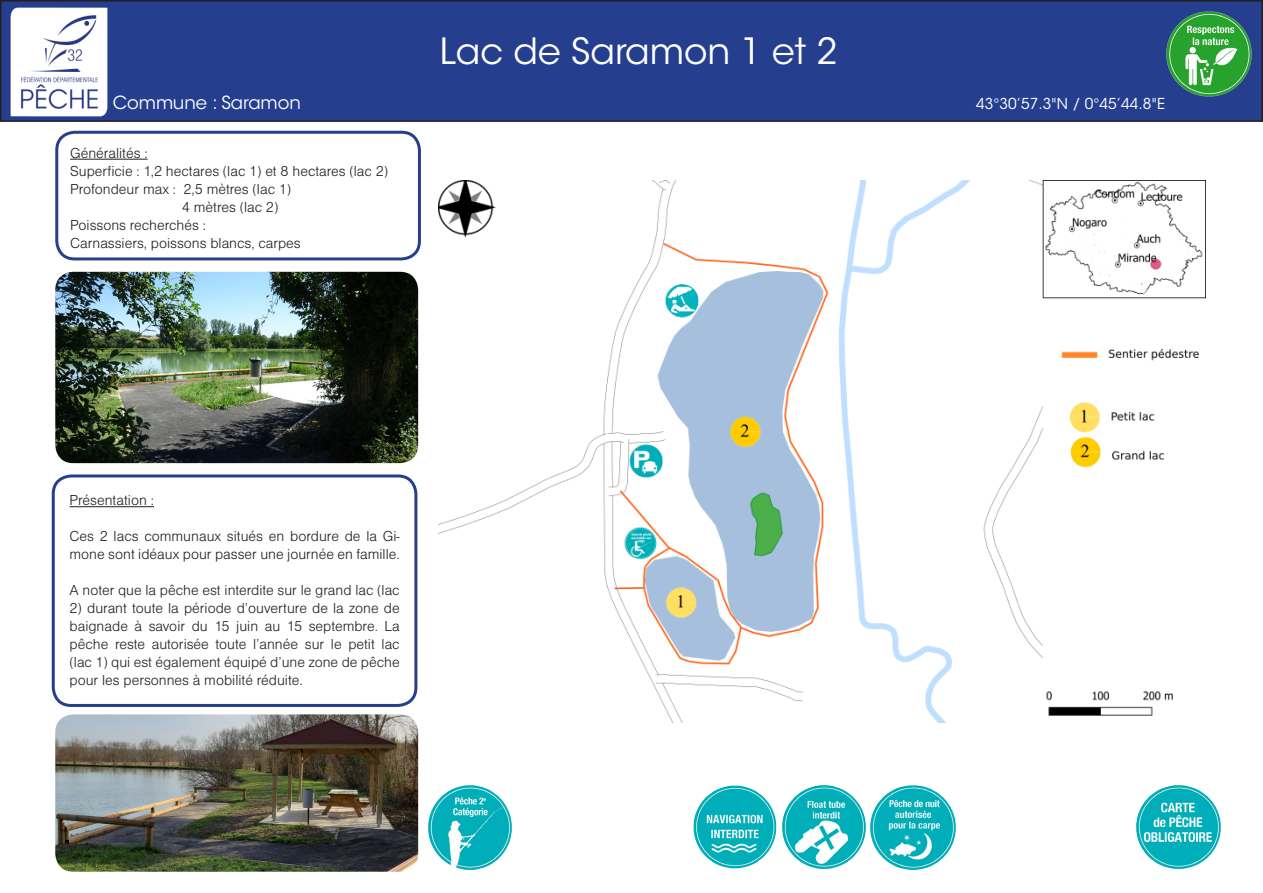
<style>
.page{position:relative;width:1263px;height:893px;background:#fff}
.page>*{position:absolute;margin:0;border:0;box-sizing:border-box;transform-origin:0 0}
.t1{font:36px "ITC Avant Garde Std";color:#fff}
.t2{font:18px "ITC Avant Garde Std";color:#fff}
.t3{font:15px/18px "Nimbus Sans DOT Ligh";color:#231f20}
.t4{font:15px "ITC Avant Garde Std";color:#fff}
</style>
<div class="page">
<div style="left:1px;top:1px;width:1261px;height:120px;background:#253f8e"></div>
<div style="left:0;top:0;width:1263px;height:122px;border:2px solid #231f20"></div>
<img style="left:10px;top:8px;width:98px;height:108px">
<div style="left:52px;top:474px;width:365px;height:233px;border:3px solid #253f8e;border-radius:18px"></div>
<img style="left:1166px;top:11px;width:85px;height:86px">
<hr style="left:70px;top:506px;width:84px;height:1px;background:#231f20">
<div style="left:55px;top:131px;width:366px;height:129px;border:3px solid #253f8e;border-radius:18px"></div>
<hr style="left:70px;top:159px;width:78px;height:1px;background:#231f20">
<img style="left:55px;top:272px;width:363px;height:191px">
<img style="left:438px;top:180px;width:767px;height:543px">
<img style="left:428px;top:785px;width:84px;height:85px">
<img style="left:1136px;top:785px;width:85px;height:84px">
<img style="left:782px;top:785px;width:174px;height:85px">
<img style="left:693px;top:785px;width:84px;height:84px">
<img style="left:55px;top:714px;width:363px;height:158px">
<p class="t2" style="left:113px;top:92px;width:190px">Commune : Saramon</p>
<p class="t3" style="left:70px;top:144px;width:79px">Généralités :</p>
<p class="t3" style="left:70px;top:162px;width:320px">Superficie : 1,2 hectares (lac 1) et 8 hectares (lac 2)</p>
<p class="t3" style="left:70px;top:180px;width:223px">Profondeur max : 2,5 mètres (lac 1)</p>
<p class="t3" style="left:182px;top:198px;width:98px">4 mètres (lac 2)</p>
<p class="t3" style="left:70px;top:216px;width:137px">Poissons recherchés :</p>
<p class="t3" style="left:70px;top:234px;width:232px">Carnassiers, poissons blancs, carpes</p>
<p class="t1" style="left:440px;top:29px;width:399px">Lac de Saramon 1 et 2</p>
<p class="t3" style="left:70px;top:491px;width:86px">Présentation :</p>
<p class="t3" style="left:70px;top:527px;width:332px">Ces 2 lacs communaux situés en bordure de la Gi&shy;mone sont idéaux pour passer une journée en famille.</p>
<p class="t3" style="left:70px;top:581px;width:332px">A noter que la pêche est interdite sur le grand lac (lac</p>
<p class="t3" style="left:70px;top:599px;width:332px;text-align:justify">2) durant toute la période d’ouverture de la zone de baignade à savoir du 15 juin au 15 septembre. La pêche reste autorisée toute l’année sur le petit lac (lac 1) qui est également équipé d’une zone de pêche pour les personnes à mobilité réduite.</p>
<p class="t4" style="left:976px;top:94px;width:191px">43°30’57.3"N / 0°45’44.8"E</p>
</div>
